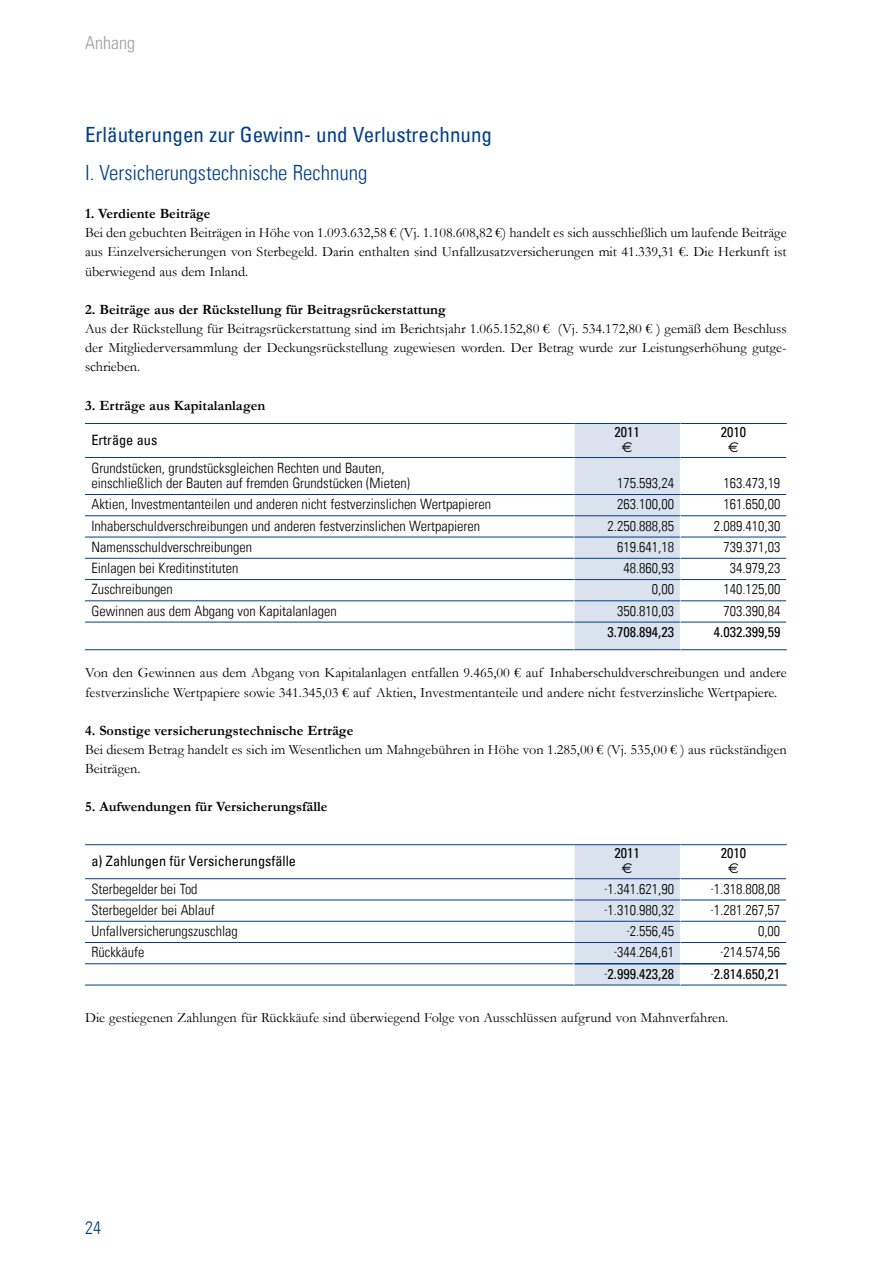
<style>
.page{position:relative;width:893px;height:1263px;background:#fff}
.page>*{position:absolute;margin:0;border:0;box-sizing:border-box;transform-origin:0 0}
.t1{font:condensed 21px "Univers LT";color:#003e8a}
.t2{font:300 condensed 21px "Univers LT";color:#003e8a}
.t3{font:300 condensed 18px "Univers LT";color:#9b9d9f}
.t4{font:300 condensed 18px "Univers LT";color:#003e8a}
.t5{font:14.25px/19.2px "Garamond";color:#000;text-align:justify}
.t6{font:300 condensed 14.25px/15px "Univers LT";color:#000}
.t7{font:700 14.25px "Garamond";color:#000}
.t8{font:condensed 14.25px "Univers LT";color:#000}
.t9{font:14.25px "Euro Sans";color:#000}
.s1{font-size:10.5px}
.s2{font-weight:300;font-size:10.5px}
</style>
<div class="page">
<svg style="left:85px;top:516px;width:489px;height:106px"></svg>
<hr style="left:85px;top:423px;width:489px;height:1px;background:#003e8a">
<hr style="left:680px;top:423px;width:107px;height:1px;background:#003e8a">
<hr style="left:85px;top:457px;width:489px;height:1px;background:#003e8a">
<hr style="left:680px;top:457px;width:106px;height:1px;background:#003e8a">
<hr style="left:85px;top:494px;width:489px;height:1px;background:#003e8a">
<hr style="left:680px;top:494px;width:106px;height:1px;background:#003e8a">
<hr style="left:85px;top:515px;width:489px;height:1px;background:#003e8a">
<hr style="left:680px;top:515px;width:106px;height:1px;background:#003e8a">
<hr style="left:85px;top:537px;width:489px;height:1px;background:#003e8a">
<hr style="left:680px;top:537px;width:106px;height:1px;background:#003e8a">
<hr style="left:85px;top:558px;width:489px;height:1px;background:#003e8a">
<hr style="left:680px;top:558px;width:106px;height:1px;background:#003e8a">
<hr style="left:85px;top:579px;width:489px;height:1px;background:#003e8a">
<hr style="left:680px;top:579px;width:106px;height:1px;background:#003e8a">
<hr style="left:85px;top:600px;width:489px;height:1px;background:#003e8a">
<hr style="left:680px;top:600px;width:106px;height:1px;background:#003e8a">
<hr style="left:85px;top:622px;width:489px;height:1px;background:#003e8a">
<hr style="left:680px;top:622px;width:106px;height:1px;background:#003e8a">
<hr style="left:85px;top:649px;width:489px;height:1px;background:#003e8a">
<hr style="left:680px;top:649px;width:107px;height:1px;background:#003e8a">
<svg style="left:574px;top:423px;width:107px;height:227px;background:#d0dbe8"></svg>
<svg style="left:85px;top:845px;width:489px;height:140px"></svg>
<hr style="left:85px;top:844px;width:489px;height:1px;background:#003e8a">
<hr style="left:574px;top:844px;width:106px;height:1px;background:#003e8a">
<hr style="left:680px;top:844px;width:107px;height:1px;background:#003e8a">
<hr style="left:85px;top:878px;width:489px;height:1px;background:#003e8a">
<hr style="left:680px;top:878px;width:106px;height:1px;background:#003e8a">
<hr style="left:85px;top:900px;width:489px;height:1px;background:#003e8a">
<hr style="left:680px;top:900px;width:106px;height:1px;background:#003e8a">
<hr style="left:85px;top:921px;width:489px;height:1px;background:#003e8a">
<hr style="left:680px;top:921px;width:106px;height:1px;background:#003e8a">
<hr style="left:85px;top:942px;width:489px;height:1px;background:#003e8a">
<hr style="left:680px;top:942px;width:106px;height:1px;background:#003e8a">
<hr style="left:85px;top:963px;width:489px;height:1px;background:#003e8a">
<hr style="left:85px;top:985px;width:489px;height:1px;background:#003e8a">
<hr style="left:574px;top:985px;width:106px;height:1px;background:#003e8a">
<hr style="left:680px;top:985px;width:107px;height:1px;background:#003e8a">
<svg style="left:574px;top:845px;width:107px;height:140px;background:#d1dce9"></svg>
<hr style="left:574px;top:963px;width:106px;height:1px;background:#003e8a">
<hr style="left:680px;top:963px;width:106px;height:1px;background:#003e8a">
<p class="t3" style="left:85px;top:32px;width:51px">Anhang</p>
<h1 class="t1" style="left:85px;top:121px;width:409px">Erläuterungen zur Gewinn- und Verlustrechnung</h1>
<h1 class="t2" style="left:85px;top:160px;width:284px">I. Versicherungstechnische Rechnung</h1>
<p class="t7" style="left:85px;top:205px;width:127px">1. Verdiente Beiträge</p>
<p class="t5" style="left:85px;top:223px;width:703px">Bei den gebuchten Beiträgen in Höhe von 1.093.632,58 € (Vj. 1.108.608,82 €) handelt es sich ausschließlich um laufende Beiträge aus Einzelversicherungen von Sterbegeld. Darin enthalten sind Unfallzusatzversicherungen mit 41.339,31 €. Die Herkunft ist überwiegend aus dem Inland.</p>
<p class="t7" style="left:85px;top:301px;width:362px">2. Beiträge aus der Rückstellung für Beitragsrückerstattung</p>
<p class="t5" style="left:85px;top:319px;width:703px">Aus der Rückstellung für Beitragsrückerstattung sind im Berichtsjahr 1.065.152,80 € (Vj. 534.172,80 € ) gemäß dem Beschluss der Mitgliederversammlung der Deckungsrückstellung zugewiesen worden. Der Betrag wurde zur Leistungserhöhung gutge&shy;schrieben.</p>
<p class="t7" style="left:85px;top:396px;width:182px">3. Erträge aus Kapitalanlagen</p>
<p class="t8" style="left:91px;top:431px;width:68px">Erträge aus</p>
<p class="t6" style="left:91px;top:460px;width:320px">Grundstücken, grundstücksgleichen Rechten und Bauten, einschließlich der Bauten auf fremden Grundstücken (Mieten)</p>
<p class="t8" style="left:615px;top:423px;width:27px">2011</p>
<p class="t9" style="left:622px;top:439px;width:12px">E</p>
<p class="t8" style="left:721px;top:423px;width:27px">2010</p>
<p class="t9" style="left:728px;top:439px;width:12px">E</p>
<p class="t6" style="left:617px;top:475px;width:58px">175.593,24</p>
<p class="t6" style="left:723px;top:475px;width:58px">163.473,19</p>
<p class="t6" style="left:91px;top:497px;width:401px">Aktien, Investmentanteilen und anderen nicht festverzinslichen Wertpapieren</p>
<p class="t6" style="left:617px;top:497px;width:58px">263.100,00</p>
<p class="t6" style="left:723px;top:497px;width:58px">161.650,00</p>
<p class="t6" style="left:91px;top:518px;width:390px">Inhaberschuldverschreibungen und anderen festverzinslichen Wertpapieren</p>
<p class="t6" style="left:608px;top:518px;width:68px">2.250.888,85</p>
<p class="t6" style="left:714px;top:518px;width:68px">2.089.410,30</p>
<p class="t6" style="left:91px;top:539px;width:162px">Namensschuldverschreibungen</p>
<p class="t6" style="left:617px;top:539px;width:58px">619.641,18</p>
<p class="t6" style="left:723px;top:539px;width:58px">739.371,03</p>
<p class="t6" style="left:91px;top:561px;width:148px">Einlagen bei Kreditinstituten</p>
<p class="t6" style="left:623px;top:561px;width:52px">48.860,93</p>
<p class="t6" style="left:730px;top:561px;width:52px">34.979,23</p>
<p class="t6" style="left:91px;top:582px;width:83px">Zuschreibungen</p>
<p class="t6" style="left:652px;top:582px;width:24px">0,00</p>
<p class="t6" style="left:723px;top:582px;width:58px">140.125,00</p>
<p class="t6" style="left:92px;top:603px;width:247px">Gewinnen aus dem Abgang von Kapitalanlagen</p>
<p class="t6" style="left:617px;top:603px;width:58px">350.810,03</p>
<p class="t6" style="left:723px;top:603px;width:58px">703.390,84</p>
<p class="t8" style="left:608px;top:622px;width:68px">3.708.894,23</p>
<p class="t8" style="left:714px;top:622px;width:68px">4.032.399,59</p>
<p class="t5" style="left:85px;top:663px;width:703px">Von den Gewinnen aus dem Abgang von Kapitalanlagen entfallen 9.465,00 € auf Inhaberschuldverschreibungen und andere festverzinsliche Wertpapiere sowie 341.345,03 € auf Aktien, Investmentanteile und andere nicht festverzinsliche Wertpapiere.</p>
<p class="t7" style="left:85px;top:722px;width:270px">4. Sonstige versicherungstechnische Erträge</p>
<p class="t5" style="left:85px;top:740px;width:703px">Bei diesem Betrag handelt es sich im Wesentlichen um Mahngebühren in Höhe von 1.285,00 € (Vj. 535,00 € ) aus rückständigen<br>Beiträgen.</p>
<p class="t7" style="left:85px;top:798px;width:244px">5. Aufwendungen für Versicherungsfälle</p>
<p class="t8" style="left:91px;top:852px;width:206px">a) Zahlungen für Versicherungsfälle</p>
<p class="t8" style="left:615px;top:844px;width:27px">2011</p>
<p class="t9" style="left:622px;top:860px;width:12px">E</p>
<p class="t8" style="left:721px;top:844px;width:27px">2010</p>
<p class="t9" style="left:728px;top:860px;width:12px">E</p>
<p class="t6" style="left:91px;top:881px;width:108px">Sterbegelder bei Tod</p>
<p class="t6" style="left:605px;top:881px;width:71px"><span class="s1">-</span>1.341.621,90</p>
<p class="t6" style="left:711px;top:881px;width:71px"><span class="s1">-</span>1.318.808,08</p>
<p class="t6" style="left:91px;top:902px;width:125px">Sterbegelder bei Ablauf</p>
<p class="t6" style="left:605px;top:902px;width:71px"><span class="s1">-</span>1.310.980,32</p>
<p class="t6" style="left:711px;top:902px;width:71px"><span class="s1">-</span>1.281.267,57</p>
<p class="t6" style="left:91px;top:923px;width:148px">Unfallversicherungszuschlag</p>
<p class="t6" style="left:627px;top:923px;width:49px"><span class="s1">-</span>2.556,45</p>
<p class="t6" style="left:758px;top:923px;width:24px">0,00</p>
<p class="t6" style="left:91px;top:945px;width:55px">Rückkäufe</p>
<p class="t6" style="left:614px;top:945px;width:61px"><span class="s1">-</span>344.264,61</p>
<p class="t6" style="left:720px;top:945px;width:61px"><span class="s1">-</span>214.574,56</p>
<p class="t8" style="left:605px;top:965px;width:71px"><span class="s2">-</span>2.999.423,28</p>
<p class="t8" style="left:711px;top:965px;width:71px"><span class="s2">-</span>2.814.650,21</p>
<p class="t5" style="left:85px;top:1008px;width:645px">Die gestiegenen Zahlungen für Rückkäufe sind überwiegend Folge von Ausschlüssen aufgrund von Mahnverfahren.</p>
<p class="t4" style="left:85px;top:1216px;width:17px">24</p>
</div>
